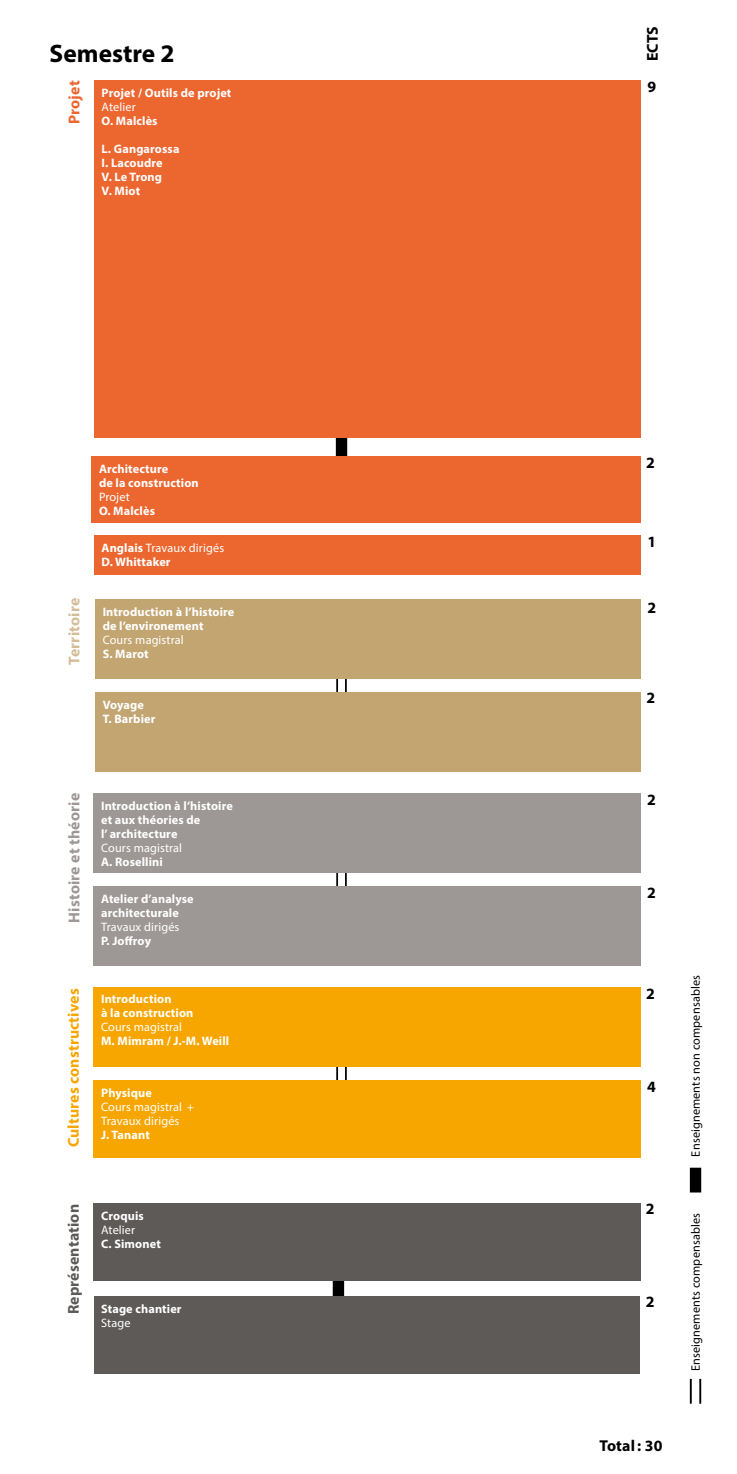
<style>
.page{position:relative;width:737px;height:1474px;background:#fff}
.page>*{position:absolute;margin:0;border:0;box-sizing:border-box;transform-origin:0 0}
.t1{font:700 25.38px "Myriad Pro";color:#000}
.t2{font:700 15.75px "Myriad Pro";letter-spacing:.01em;color:#000}
.t3{font:700 15.75px "Myriad Pro";letter-spacing:.01em;color:#f7a600}
.t4{font:700 15.75px "Myriad Pro";letter-spacing:.01em;color:#9d9795}
.t5{font:700 15.75px "Myriad Pro";letter-spacing:.01em;color:#5d5a58}
.t6{font:700 15.75px "Myriad Pro";letter-spacing:.01em;color:#c3a572}
.t7{font:700 15.75px "Myriad Pro";letter-spacing:.005em;color:#ec6730}
.t8{font:700 12.25px/14px "Myriad Pro";letter-spacing:.01em;color:#fff}
.t9{font:12.25px/14px "Myriad Pro";letter-spacing:.01em;color:#fff}
.t10{font:700 12.25px/14px "Myriad Pro";letter-spacing:.01em;color:#fffdfe}
.t11{font:12.25px "Myriad Pro";letter-spacing:.01em;color:#000}
.t12{font:12.25px "Myriad Pro";letter-spacing:.01em;color:#fffdfe}
.s1{font-weight:400}
</style>
<div class="page">
<hr style="left:736px;top:0;width:1px;height:1473px;background:#fcddca">
<div style="left:333px;top:1202px;width:11px;height:140px;background:#000"></div>
<hr style="left:345px;top:1028px;width:2px;height:102px;background:#000">
<hr style="left:336px;top:1028px;width:2px;height:102px;background:#000">
<hr style="left:345px;top:835px;width:2px;height:102px;background:#000">
<hr style="left:336px;top:835px;width:2px;height:102px;background:#000">
<hr style="left:345px;top:641px;width:2px;height:103px;background:#000">
<hr style="left:336px;top:641px;width:2px;height:103px;background:#000">
<div style="left:336px;top:258px;width:11px;height:253px;background:#000"></div>
<div style="left:94px;top:80px;width:547px;height:358px;background:#ec6730"></div>
<div style="left:94px;top:535px;width:547px;height:40px;background:#ec6730"></div>
<div style="left:95px;top:599px;width:546px;height:80px;background:#c3a572"></div>
<div style="left:95px;top:692px;width:546px;height:80px;background:#c3a572"></div>
<div style="left:94px;top:793px;width:547px;height:79px;background:#9d9795"></div>
<div style="left:94px;top:886px;width:547px;height:79px;background:#9d9795"></div>
<div style="left:94px;top:1079px;width:547px;height:78px;background:#f7a600"></div>
<div style="left:94px;top:986px;width:547px;height:80px;background:#f7a600"></div>
<div style="left:94px;top:1296px;width:545px;height:77px;background:#5d5a58"></div>
<div style="left:94px;top:1203px;width:547px;height:77px;background:#5d5a58"></div>
<div style="left:92px;top:456px;width:549px;height:67px;background:#ec6730"></div>
<div style="left:690px;top:1167px;width:11px;height:25px;background:#000"></div>
<hr style="left:699px;top:1378px;width:2px;height:25px;background:#000">
<svg style="left:690px;top:1378px;width:1px;height:25px"></svg>
<h1 class="t1" style="left:50px;top:37px;width:126px">Semestre 2</h1>
<p class="t7" style="left:64px;top:124px;width:45px;rotate:-90deg">Projet</p>
<p class="t10" style="left:102px;top:86px;width:131px">Projet / Outils de projet</p>
<p class="t12" style="left:102px;top:99px;width:36px">Atelier</p>
<p class="t10" style="left:102px;top:114px;width:57px">O. Malclès</p>
<p class="t10" style="left:102px;top:142px;width:79px">L. Gangarossa<br>I. Lacoudre<br>V. Le Trong<br>V. Miot</p>
<p class="t6" style="left:64px;top:664px;width:68px;rotate:-90deg">Territoire</p>
<p class="t8" style="left:99px;top:461px;width:101px">Architecture<br>de la construction</p>
<p class="t9" style="left:99px;top:489px;width:32px">Projet</p>
<p class="t8" style="left:99px;top:503px;width:57px">O. Malclès</p>
<p class="t8" style="left:102px;top:540px;width:124px">Anglais <span class="s1">Travaux dirigés<br></span>D. Whittaker</p>
<p class="t8" style="left:103px;top:604px;width:133px">Introduction à l’histoire de l’environement</p>
<p class="t9" style="left:103px;top:633px;width:83px">Cours magistral</p>
<p class="t8" style="left:103px;top:646px;width:48px">S. Marot</p>
<p class="t8" style="left:103px;top:697px;width:54px">Voyage<br>T. Barbier</p>
<p class="t4" style="left:64px;top:922px;width:131px;rotate:-90deg">Histoire et théorie</p>
<p class="t3" style="left:63px;top:1147px;width:160px;rotate:-90deg">Cultures constructives</p>
<p class="t8" style="left:101px;top:798px;width:133px">Introduction à l’histoire et aux théories de<br>l’ architecture</p>
<p class="t9" style="left:101px;top:840px;width:83px">Cours magistral</p>
<p class="t8" style="left:101px;top:854px;width:63px">A. Rosellini</p>
<p class="t8" style="left:101px;top:891px;width:94px">Atelier d’analyse architecturale</p>
<p class="t9" style="left:101px;top:919px;width:80px">Travaux dirigés</p>
<p class="t8" style="left:101px;top:933px;width:51px">P. Joffroy</p>
<p class="t8" style="left:101px;top:991px;width:94px">Introduction<br>à la construction</p>
<p class="t9" style="left:101px;top:1020px;width:83px">Cours magistral</p>
<p class="t8" style="left:101px;top:1033px;width:130px">M. Mimram / J.-M. Weill</p>
<p class="t8" style="left:101px;top:1084px;width:52px">Physique</p>
<p class="t9" style="left:101px;top:1099px;width:94px">Cours magistral +<br>Travaux dirigés</p>
<p class="t8" style="left:101px;top:1126px;width:50px">J. Tanant</p>
<p class="t5" style="left:63px;top:1314px;width:111px;rotate:-90deg">Représentation</p>
<p class="t8" style="left:101px;top:1208px;width:44px">Croquis</p>
<p class="t9" style="left:101px;top:1222px;width:36px">Atelier</p>
<p class="t8" style="left:101px;top:1236px;width:61px">C. Simonet</p>
<p class="t8" style="left:101px;top:1301px;width:82px">Stage chantier</p>
<p class="t9" style="left:101px;top:1315px;width:31px">Stage</p>
<p class="t2" style="left:642px;top:61px;width:37px;rotate:-90deg">ECTS</p>
<p class="t2" style="left:647px;top:77px;width:10px">9</p>
<p class="t2" style="left:646px;top:452px;width:10px">2</p>
<p class="t2" style="left:647px;top:531px;width:10px">1</p>
<p class="t2" style="left:647px;top:597px;width:10px">2</p>
<p class="t2" style="left:646px;top:687px;width:10px">2</p>
<p class="t2" style="left:647px;top:789px;width:10px">2</p>
<p class="t2" style="left:647px;top:882px;width:10px">2</p>
<p class="t2" style="left:646px;top:983px;width:10px">2</p>
<p class="t2" style="left:647px;top:1076px;width:10px">4</p>
<p class="t2" style="left:646px;top:1198px;width:10px">2</p>
<p class="t2" style="left:646px;top:1291px;width:10px">2</p>
<p class="t2" style="left:599px;top:1434px;width:65px">Total : 30</p>
<p class="t11" style="left:688px;top:1156px;width:183px;rotate:-90deg">Enseignements non compensables</p>
<p class="t11" style="left:688px;top:1370px;width:159px;rotate:-90deg">Enseignements compensables</p>
</div>
